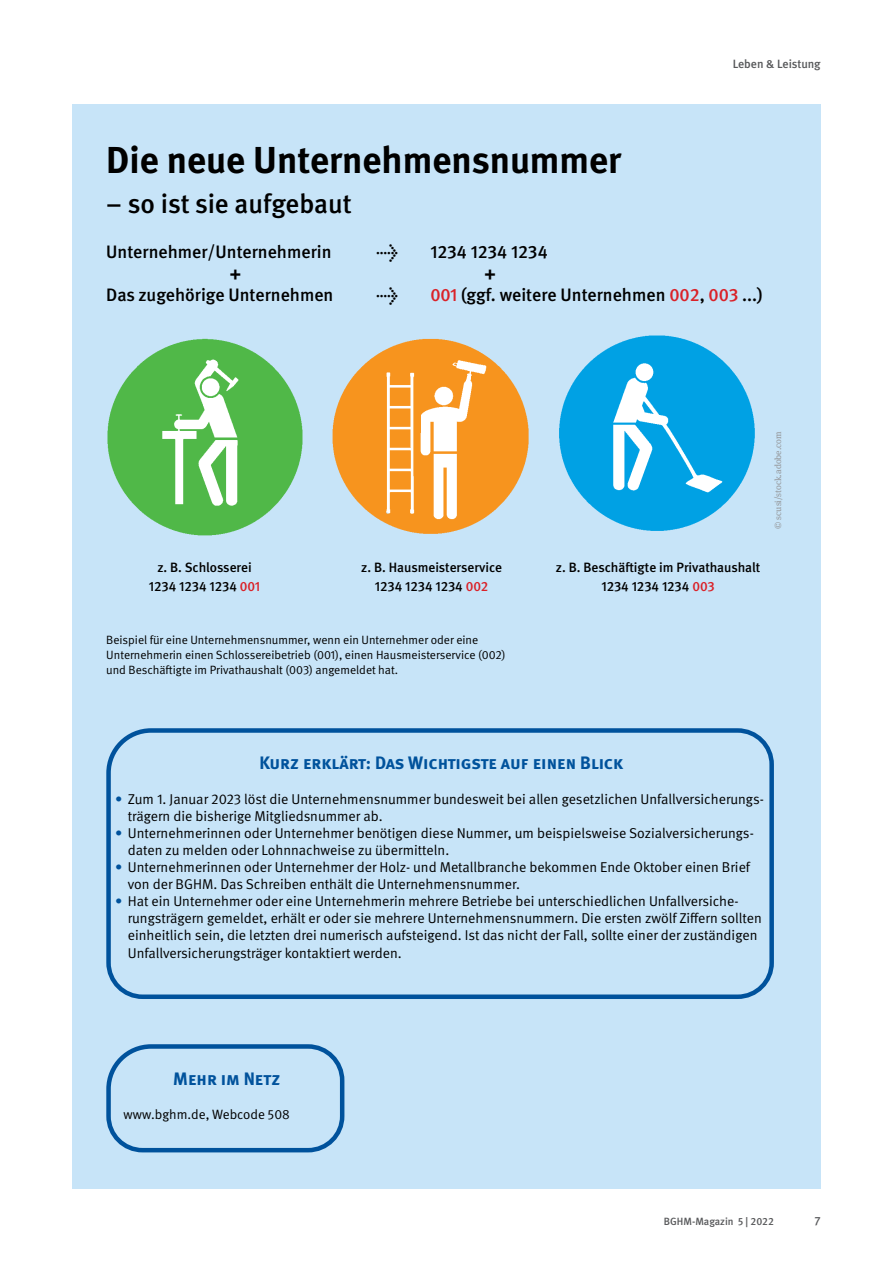
<style>
.page{position:relative;width:893px;height:1263px;background:#fff}
.page>*{position:absolute;margin:0;border:0;box-sizing:border-box;transform-origin:0 0}
.t1{font:700 37.5px "DGUV Meta";color:#000}
.t2{font:500 27px "DGUV Meta";color:#000}
.t3{font:500 18px "DGUV Meta";color:#000}
.t4{font:700 18px "DGUV Meta";color:#00529c}
.t5{font:700 18px "DGUV Meta";color:#000}
.t6{font:14.25px/17.1px "DGUV Meta";color:#000}
.t7{font:500 13.5px/19.5px "DGUV Meta";color:#000;text-align:center}
.t8{font:13.5px "DGUV Meta";color:#000}
.t9{font:12px/15px "DGUV Meta";color:#000}
.t10{font:500 12px "DGUV Meta";letter-spacing:-.005em;color:#58595b}
.t11{font:500 10.5px "DGUV Meta";color:#58595b}
.t12{font:9px "DGUV Meta Serif";color:#939598}
.s1{color:#da2128}
.s2{color:#00529c}
</style>
<div class="page">
<div style="left:72px;top:104px;width:749px;height:1084px;background:#c7e4f8"></div>
<img style="left:107px;top:335px;width:648px;height:201px">
<svg style="left:343px;top:345px;width:183px;height:180px;background:#f8a849"></svg>
<svg style="left:570px;top:345px;width:183px;height:180px;background:#24aee7"></svg>
<svg style="left:106px;top:1044px;width:239px;height:109px"></svg>
<svg style="left:106px;top:728px;width:668px;height:271px"></svg>
<p class="t10" style="left:733px;top:57px;width:89px">Leben &amp; Leistung</p>
<h1 class="t1" style="left:106px;top:138px;width:517px">Die neue Unternehmensnummer</h1>
<h2 class="t2" style="left:106px;top:188px;width:247px">– so ist sie aufgebaut</h2>
<p class="t3" style="left:106px;top:242px;width:227px">Unternehmer/Unternehmerin</p>
<p class="t3" style="left:376px;top:242px;width:173px">→ 1234 1234 1234</p>
<p class="t5" style="left:230px;top:263px;width:13px">+</p>
<p class="t5" style="left:484px;top:263px;width:13px">+</p>
<p class="t3" style="left:106px;top:285px;width:229px">Das zugehörige Unternehmen</p>
<p class="t3" style="left:376px;top:285px;width:388px">→ <span class="s1">001</span> (ggf. weitere Unternehmen <span class="s1">002</span>, <span class="s1">003</span> ...)</p>
<p class="t7" style="left:149px;top:557px;width:113px">z. B. Schlosserei<br>1234 1234 1234 <span class="s1">001</span></p>
<p class="t7" style="left:556px;top:557px;width:206px">z. B. Beschäftigte im Privathaushalt<br>1234 1234 1234 <span class="s1">003</span></p>
<p class="t7" style="left:361px;top:557px;width:142px">z. B. Hausmeisterservice<br>1234 1234 1234 <span class="s1">002</span></p>
<p class="t12" style="left:773px;top:529px;width:99px;rotate:-90deg">© scusi/stock.adobe.com</p>
<p class="t9" style="left:106px;top:632px;width:401px">Beispiel für eine Unternehmensnummer, wenn ein Unternehmer oder eine<br>Unternehmerin einen Schlossereibetrieb (001), einen Hausmeisterservice (002) und Beschäftigte im Privathaushalt (003) angemeldet hat.</p>
<p class="t4" style="left:259px;top:752px;width:365px">Kurz erklärt: Das Wichtigste auf einen Blick</p>
<p class="t6" style="left:128px;top:790px;width:638px;text-indent:-13px"><span class="s2">•</span> Zum 1. Januar 2023 löst die Unternehmensnummer bundesweit bei allen gesetzlichen Unfallversicherungs&shy;trägern die bisherige Mitgliedsnummer ab.</p>
<p class="t6" style="left:128px;top:825px;width:627px;text-indent:-13px"><span class="s2">•</span> Unternehmerinnen oder Unternehmer benötigen diese Nummer, um beispielsweise Sozialversicherungs&shy;daten zu melden oder Lohnnachweise zu übermitteln.</p>
<p class="t6" style="left:128px;top:859px;width:624px;text-indent:-13px"><span class="s2">•</span> Unternehmerinnen oder Unternehmer der Holz- und Metallbranche bekommen Ende Oktober einen Brief von der BGHM. Das Schreiben enthält die Unternehmensnummer.</p>
<p class="t6" style="left:128px;top:893px;width:635px;text-indent:-13px"><span class="s2">•</span> Hat ein Unternehmer oder eine Unternehmerin mehrere Betriebe bei unterschiedlichen Unfallversiche&shy;rungsträgern gemeldet, erhält er oder sie mehrere Unternehmensnummern. Die ersten zwölf Ziffern sollten einheitlich sein, die letzten drei numerisch aufsteigend. Ist das nicht der Fall, sollte einer der zuständigen Unfallversicherungsträger kontaktiert werden.</p>
<p class="t4" style="left:173px;top:1067px;width:109px">Mehr im Netz</p>
<p class="t8" style="left:124px;top:1106px;width:168px">www.bghm.de, Webcode 508</p>
<p class="t11" style="left:664px;top:1215px;width:111px">BGHM-Magazin 5 | 2022</p>
<p class="t10" style="left:815px;top:1213px;width:8px">7</p>
</div>
